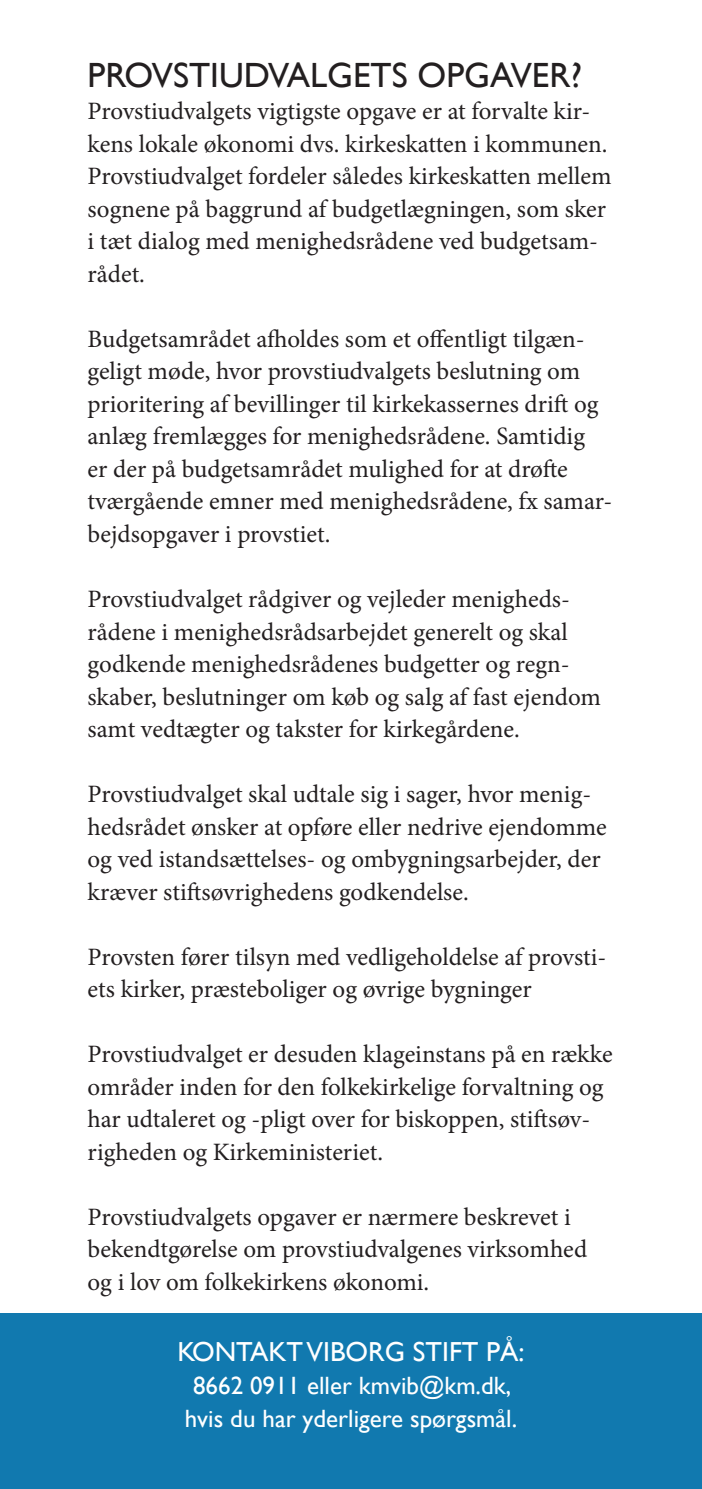
<style>
.page{position:relative;width:702px;height:1489px;background:#fff}
.page>*{position:absolute;margin:0;border:0;box-sizing:border-box;transform-origin:0 0}
.t1{font:35px "Gill Sans";color:#231f20}
.t2{font:27.5px "Gill Sans";color:#fff}
.Brødtekst{font:25px/32.5px "Minion Pro";color:#231f20}
.t3{font:25px "Gill Sans";color:#fff}
</style>
<div class="page">
<div style="left:0;top:1313px;width:702px;height:175px;background:#1179af"></div>
<h2 class="t1" style="left:88px;top:55px;width:496px">PROVSTIUDVALGETS OPGAVER?</h2>
<p class="Brødtekst" style="left:88px;top:95px;width:525px">Provstiudvalgets vigtigste opgave er at forvalte kir&shy;kens lokale økonomi dvs. kirkeskatten i kommunen.<br>Provstiudvalget fordeler således kirkeskatten mellem sognene på baggrund af budgetlægningen, som sker i tæt dialog med menighedsrådene ved budgetsam&shy;rådet.</p>
<p class="Brødtekst" style="left:88px;top:323px;width:526px">Budgetsamrådet afholdes som et offentligt tilgæn&shy;geligt møde, hvor provstiudvalgets beslutning om prioritering af bevillinger til kirkekassernes drift og anlæg fremlægges for menighedsrådene. Samtidig<br>er der på budgetsamrådet mulighed for at drøfte tværgående emner med menighedsrådene, fx samar&shy;bejdsopgaver i provstiet.</p>
<p class="Brødtekst" style="left:88px;top:583px;width:515px">Provstiudvalget rådgiver og vejleder menigheds&shy;rådene i menighedsrådsarbejdet generelt og skal godkende menighedsrådenes budgetter og regn&shy;skaber, beslutninger om køb og salg af fast ejendom samt vedtægter og takster for kirkegårdene.</p>
<p class="Brødtekst" style="left:88px;top:778px;width:521px">Provstiudvalget skal udtale sig i sager, hvor menig&shy;hedsrådet ønsker at opføre eller nedrive ejendomme og ved istandsættelses- og ombygningsarbejder, der kræver stiftsøvrighedens godkendelse.</p>
<p class="Brødtekst" style="left:88px;top:940px;width:520px">Provsten fører tilsyn med vedligeholdelse af provsti&shy;ets kirker, præsteboliger og øvrige bygninger</p>
<p class="Brødtekst" style="left:88px;top:1038px;width:526px">Provstiudvalget er desuden klageinstans på en række områder inden for den folkekirkelige forvaltning og har udtaleret og -pligt over for biskoppen, stiftsøv&shy;righeden og Kirkeministeriet.</p>
<p class="Brødtekst" style="left:88px;top:1200px;width:501px">Provstiudvalgets opgaver er nærmere beskrevet i bekendtgørelse om provstiudvalgenes virksomhed og i lov om folkekirkens økonomi.</p>
<h3 class="t2" style="left:177px;top:1335px;width:349px">KONTAKT VIBORG STIFT PÅ:</h3>
<p class="t3" style="left:193px;top:1370px;width:319px">8662 0911 eller kmvib@km.dk,</p>
<p class="t3" style="left:185px;top:1403px;width:334px">hvis du har yderligere spørgsmål.</p>
</div>
